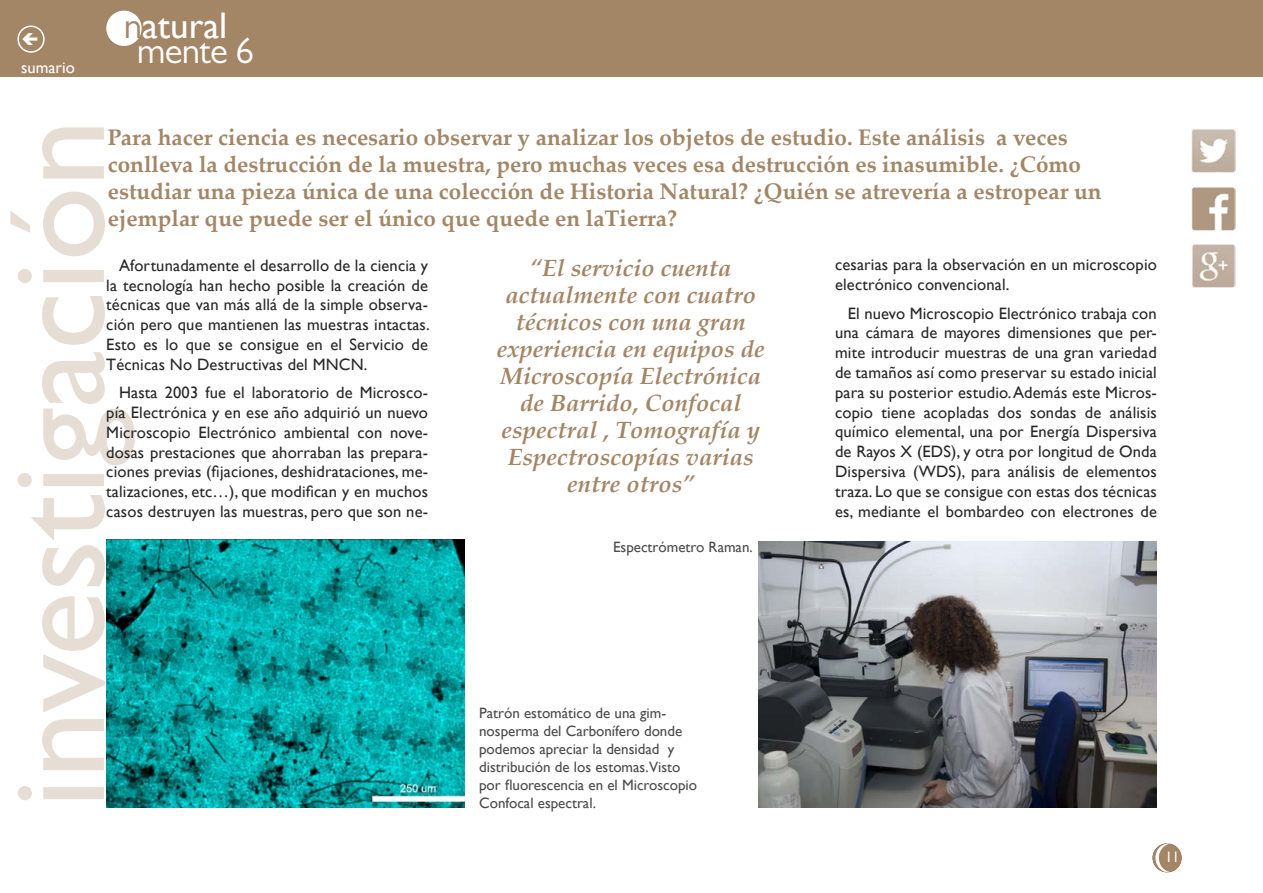
<style>
.page{position:relative;width:1263px;height:893px;background:#fff}
.page>*{position:absolute;margin:0;border:0;box-sizing:border-box;transform-origin:0 0}
.t1{font:135px "Gill Sans";color:#e6ded4}
.t2{font:37.05px "Gill Sans";color:#fff}
.t3{font:37.05px "Gill Sans MT Pro";letter-spacing:-.02em;color:#fff}
.t4{font:italic 700 24px/27px "Palatino";color:#a28666;text-align:center}
.t5{font:700 22.5px/27px "Palatino Linotype";color:#a28666}
.t6{font:16.5px/19.8px "Gill Sans";letter-spacing:.01em;color:#282829;text-align:justify}
.t7{font:16.5px "Gill Sans";color:#fff}
.t8{font:15px/18px "Gill Sans";color:#4b4b4d}
.t9{font:15px "Gill Sans";color:#fff;scale:.9 1}
.s1{font-family:"Gill Sans MT Pro";color:#a28666}
</style>
<div class="page">
<img style="left:1191px;top:187px;width:44px;height:43px">
<img style="left:1191px;top:129px;width:44px;height:44px">
<img style="left:1191px;top:244px;width:44px;height:44px">
<div style="left:1153px;top:844px;width:28px;height:28px;background:#a28666;border-radius:50%"></div>
<div style="left:1152px;top:843px;width:29px;height:29px;border:2px solid #a28666;border-radius:50%"></div>
<div style="left:0;top:0;width:1263px;height:77px;background:#a28666"></div>
<div style="left:107px;top:11px;width:34px;height:34px;background:#fff;border-radius:50%"></div>
<div style="left:106px;top:11px;width:36px;height:35px;border:2px solid #fff;border-radius:50%"></div>
<svg style="left:1155px;top:843px;width:16px;height:29px"></svg>
<div style="left:17px;top:26px;width:28px;height:27px;border:2px solid #fff;border-radius:50%"></div>
<img style="left:106px;top:539px;width:358px;height:269px">
<img style="left:759px;top:542px;width:398px;height:266px">
<p class="t7" style="left:21px;top:58px;width:55px">sumario</p>
<h2 class="t2" style="left:124px;top:4px;width:105px"><span class="s1">n</span>atural</h2>
<h2 class="t3" style="left:137px;top:28px;width:119px">mente 6</h2>
<h1 class="t1" style="left:-20px;top:808px;width:690px;rotate:-90deg">investigación</h1>
<p class="t5" style="left:108px;top:123px;width:995px">Para hacer ciencia es necesario observar y analizar los objetos de estudio. Este análisis a veces conlleva la destrucción de la muestra, pero muchas veces esa destrucción es inasumible. ¿Cómo estudiar una pieza única de una colección de Historia Natural? ¿Quién se atrevería a estropear un ejemplar que puede ser el único que quede en laTierra?</p>
<h3 class="t4" style="left:497px;top:255px;width:270px">“El servicio cuenta actualmente con cuatro técnicos con una gran experiencia en equipos de<br>Microscopía Electrónica de Barrido, Confocal espectral , Tomografía y<br>Espectroscopías varias entre otros”</h3>
<p class="t6" style="left:835px;top:255px;width:323px">cesarias para la observación en un microscopio electrónico convencional.</p>
<p class="t6" style="left:835px;top:303px;width:323px;text-indent:13px">El nuevo Microscopio Electrónico trabaja con una cámara de mayores dimensiones que per&shy;mite introducir muestras de una gran variedad de tamaños así como preservar su estado inicial para su posterior estudio. Además este Micros&shy;copio tiene acopladas dos sondas de análisis químico elemental, una por Energía Dispersiva de Rayos X (EDS), y otra por longitud de Onda Dispersiva (WDS), para análisis de elementos traza. Lo que se consigue con estas dos técnicas es, mediante el bombardeo con electrones de</p>
<p class="t6" style="left:106px;top:256px;width:325px;text-indent:13px">Afortunadamente el desarrollo de la ciencia y la tecnología han hecho posible la creación de técnicas que van más allá de la simple observa&shy;ción pero que mantienen las muestras intactas.<br>Esto es lo que se consigue en el Servicio de Técnicas No Destructivas del MNCN.</p>
<p class="t6" style="left:106px;top:383px;width:323px;text-indent:13px">Hasta 2003 fue el laboratorio de Microsco&shy;pía Electrónica y en ese año adquirió un nuevo Microscopio Electrónico ambiental con nove&shy;dosas prestaciones que ahorraban las prepara&shy;ciones previas (fijaciones, deshidrataciones, me&shy;talizaciones, etc…), que modifican y en muchos casos destruyen las muestras, pero que son ne-</p>
<p class="t8" style="left:613px;top:538px;width:141px">Espectrómetro Raman.</p>
<p class="t8" style="left:479px;top:705px;width:220px">Patrón estomático de una gim&shy;nosperma del Carbonífero donde podemos apreciar la densidad y distribución de los estomas.Visto por fluorescencia en el Microscopio<br>Confocal espectral.</p>
<p class="t9" style="left:1165px;top:849px;width:16px">11</p>
</div>
